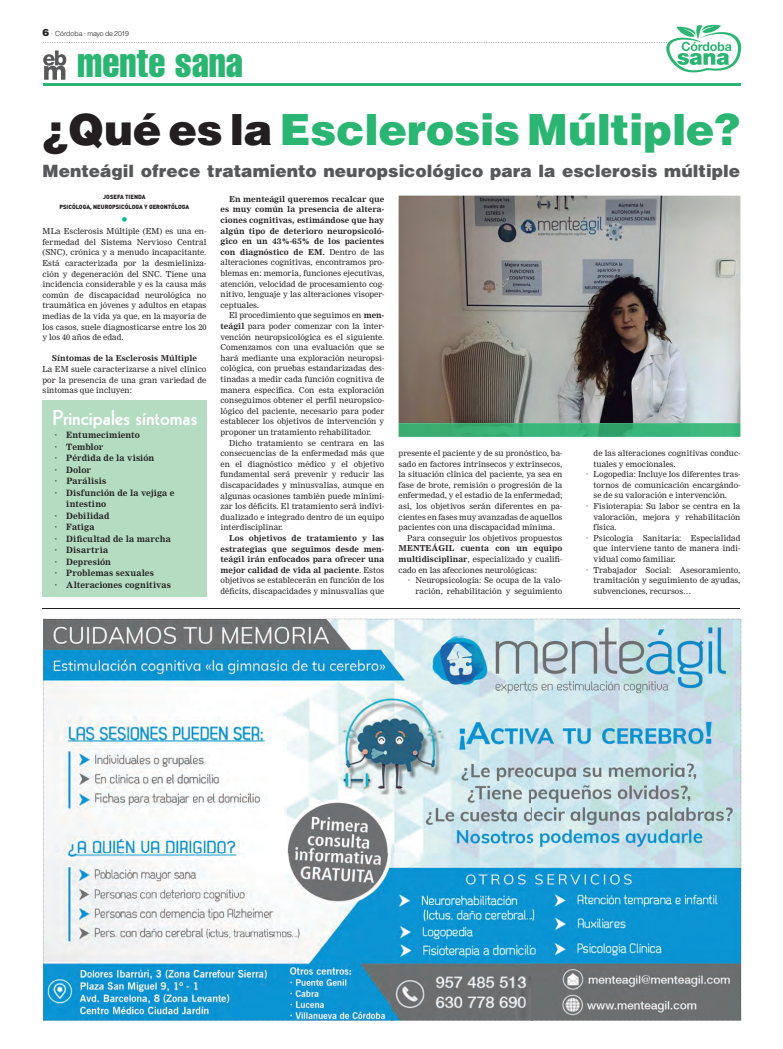
<style>
.page{position:relative;width:783px;height:1049px;background:#fff}
.page>*{position:absolute;margin:0;border:0;box-sizing:border-box;transform-origin:0 0}
.t1{font:900 43px "Helvetica";letter-spacing:-.01em;color:#2bb572}
.t2{font:extra-condensed 40px "Helvetica";color:#2bb572}
.t3{font:800 21px "Kabel";color:#fff}
.t4{font:900 17px "Helvetica";color:#57585a}
.t5{font:14px "DIN";color:#03b8a4}
.t6{font:700 8.5px "Nimrod";letter-spacing:.01em;color:#231f20}
.t7{font:8px/10.6px "Nimrod";color:#231f20;text-align:justify}
.t8{font:700 8px/10.6px "Nimrod";color:#231f20;text-align:justify}
.t9{font:300 7px "Helvetica";letter-spacing:-.02em;color:#231f20}
.t10{font:900 6px/10.6px "DIN";color:#231f20;text-align:center}
.s1{font-weight:900;font-size:10px}
.s2{color:#231f20}
.s3{font-weight:400}
.s4{font-weight:700}
</style>
<div class="page">
<hr style="left:43px;top:83px;width:697px;height:2px;background:#2bb572">
<hr style="left:43px;top:85px;width:697px;height:1px;background:#2bb572">
<hr style="left:42px;top:609px;width:697px;height:1px;background:#231f20">
<svg style="left:43px;top:25px;width:698px;height:55px"></svg>
<img style="left:398px;top:196px;width:342px;height:227px">
<img style="left:398px;top:423px;width:342px;height:14px">
<svg style="left:43px;top:619px;width:698px;height:401px"></svg>
<div style="left:42px;top:401px;width:165px;height:196px;background:#b3dcc0"></div>
<p class="t9" style="left:43px;top:31px;width:88px"><span class="s1">6</span> · Córdoba · mayo de 2019</p>
<h2 class="t2" style="left:77px;top:48px;width:167px">mente sana</h2>
<h1 class="t1" style="left:43px;top:114px;width:699px"><span class="s2">¿Qué es la</span> Esclerosis Múltiple?</h1>
<p class="t10" style="left:59px;top:192px;width:131px">JOSEFA TIENDA<br>PSICÓLOGA, NEUROPSICÓLOGA Y GERONTÓLOGA</p>
<h3 class="t5" style="left:121px;top:213px;width:9px">•</h3>
<p class="t7" style="left:43px;top:227px;width:165px">MLa Esclerosis Múltiple (EM) es una en&shy;fermedad del Sistema Nervioso Central (SNC), crónica y a menudo incapacitante.<br>Está caracterizada por la desmieliniza&shy;ción y degeneración del SNC. Tiene una incidencia considerable y es la causa más común de discapacidad neurológica no traumática en jóvenes y adultos en etapas medias de la vida ya que, en la mayoría de los casos, suele diagnosticarse entre los 20 y los 40 años de edad.</p>
<p class="t8" style="left:52px;top:354px;width:147px">Síntomas de la Esclerosis Múltiple</p>
<p class="t7" style="left:43px;top:364px;width:165px">La EM suele caracterizarse a nivel clínico por la presencia de una gran variedad de síntomas que incluyen:</p>
<h3 class="t4" style="left:43px;top:165px;width:699px">Menteágil ofrece tratamiento neuropsicológico para la esclerosis múltiple</h3>
<p class="t8" style="left:220px;top:194px;width:165px;text-indent:9px">En menteágil queremos recalcar que es muy común la presencia de altera&shy;ciones cognitivas, estimándose que hay algún tipo de deterioro neuropsicoló&shy;gico en un 43%-65% de los pacientes con diagnóstico de EM. <span class="s3">Dentro de las alteraciones cognitivas, encontramos pro&shy;blemas en: memoria, funciones ejecutivas, atención, velocidad de procesamiento cog&shy;nitivo, lenguaje y las alteraciones visoper&shy;ceptuales.</span></p>
<p class="t7" style="left:220px;top:311px;width:165px;text-indent:9px">El procedimiento que seguimos en <span class="s4">men&shy;teágil</span> para poder comenzar con la inter&shy;vención neuropsicológica es el siguiente.<br>Comenzamos con una evaluación que se hará mediante una exploración neuropsi&shy;cológica, con pruebas estandarizadas des&shy;tinadas a medir cada función cognitiva de manera específica. Con esta exploración conseguimos obtener el perfil neuropsico&shy;lógico del paciente, necesario para poder establecer los objetivos de intervención y proponer un tratamiento rehabilitador.</p>
<p class="t7" style="left:220px;top:438px;width:165px;text-indent:9px">Dicho tratamiento se centrara en las consecuencias de la enfermedad más que en el diagnóstico médico y el objetivo fundamental será prevenir y reducir las discapacidades y minusvalías, aunque en algunas ocasiones también puede minimi&shy;zar los déficits. El tratamiento será indivi&shy;dualizado e integrado dentro de un equipo interdisciplinar.</p>
<p class="t8" style="left:220px;top:533px;width:165px;text-indent:9px">Los objetivos de tratamiento y las estrategias que seguimos desde men&shy;teágil irán enfocados para ofrecer una mejor calidad de vida al paciente<span class="s3">. Estos objetivos se establecerán en función de los déficits, discapacidades y minusvalías que</span></p>
<h3 class="t3" style="left:52px;top:410px;width:146px">Principales síntomas</h3>
<p class="t6" style="left:55px;top:432px;width:86px">· Entumecimiento</p>
<p class="t6" style="left:55px;top:443px;width:50px">· Temblor</p>
<p class="t6" style="left:55px;top:455px;width:101px">· Pérdida de la visión</p>
<p class="t6" style="left:55px;top:466px;width:38px">· Dolor</p>
<p class="t6" style="left:55px;top:478px;width:53px">· Parálisis</p>
<p class="t6" style="left:55px;top:489px;width:121px">· Disfunción de la vejiga e</p>
<p class="t6" style="left:66px;top:501px;width:41px">intestino</p>
<p class="t6" style="left:55px;top:512px;width:56px">· Debilidad</p>
<p class="t6" style="left:55px;top:524px;width:41px">· Fatiga</p>
<p class="t6" style="left:55px;top:535px;width:117px">· Dificultad de la marcha</p>
<p class="t6" style="left:55px;top:547px;width:55px">· Disartria</p>
<p class="t6" style="left:55px;top:558px;width:58px">· Depresión</p>
<p class="t6" style="left:55px;top:570px;width:100px">· Problemas sexuales</p>
<p class="t6" style="left:55px;top:581px;width:117px">· Alteraciones cognitivas</p>
<p class="t7" style="left:398px;top:448px;width:165px">presente el paciente y de su pronóstico, ba-</p>
<p class="t7" style="left:398px;top:459px;width:165px">sado en factores intrínsecos y extrínsecos,</p>
<p class="t7" style="left:398px;top:470px;width:165px">la situación clínica del paciente, ya sea en</p>
<p class="t7" style="left:398px;top:480px;width:165px">fase de brote, remisión o progresión de la</p>
<p class="t7" style="left:398px;top:491px;width:165px">enfermedad, y el estadio de la enfermedad;</p>
<p class="t7" style="left:398px;top:501px;width:165px">así, los objetivos serán diferentes en pa-</p>
<p class="t7" style="left:398px;top:512px;width:165px">cientes en fases muy avanzadas de aquellos</p>
<p class="t7" style="left:398px;top:523px;width:158px">pacientes con una discapacidad mínima.</p>
<p class="t7" style="left:407px;top:533px;width:157px">Para conseguir los objetivos propuestos</p>
<p class="t7" style="left:398px;top:544px;width:165px"><span class="s4">MENTEÁGIL cuenta con un equipo multidisciplinar</span>, especializado y cualifi&shy;cado en las afecciones neurológicas:</p>
<p class="t7" style="left:407px;top:576px;width:157px;text-align:right">· Neuropsicología: Se ocupa de la valo&shy;ración, rehabilitación y seguimiento</p>
<p class="t7" style="left:593px;top:448px;width:148px">de las alteraciones cognitivas conduc-</p>
<p class="t7" style="left:593px;top:459px;width:84px">tuales y emocionales.</p>
<p class="t7" style="left:585px;top:470px;width:157px">· Logopedia: Incluye los diferentes tras-</p>
<p class="t7" style="left:593px;top:480px;width:148px">tornos de comunicación encargándo-</p>
<p class="t7" style="left:593px;top:491px;width:135px">se de su valoración e intervención.</p>
<p class="t7" style="left:585px;top:501px;width:157px">· Fisioterapia: Su labor se centra en la</p>
<p class="t7" style="left:593px;top:512px;width:148px">valoración, mejora y rehabilitación</p>
<p class="t7" style="left:593px;top:523px;width:25px">física.</p>
<p class="t7" style="left:585px;top:533px;width:157px">· Psicología Sanitaria: Especialidad</p>
<p class="t7" style="left:593px;top:544px;width:148px">que interviene tanto de manera indi-</p>
<p class="t7" style="left:593px;top:554px;width:84px">vidual como familiar.</p>
<p class="t7" style="left:585px;top:565px;width:157px">· Trabajador Social: Asesoramiento,</p>
<p class="t7" style="left:593px;top:576px;width:148px">tramitación y seguimiento de ayudas,</p>
<p class="t7" style="left:593px;top:586px;width:99px">subvenciones, recursos…</p>
</div>
